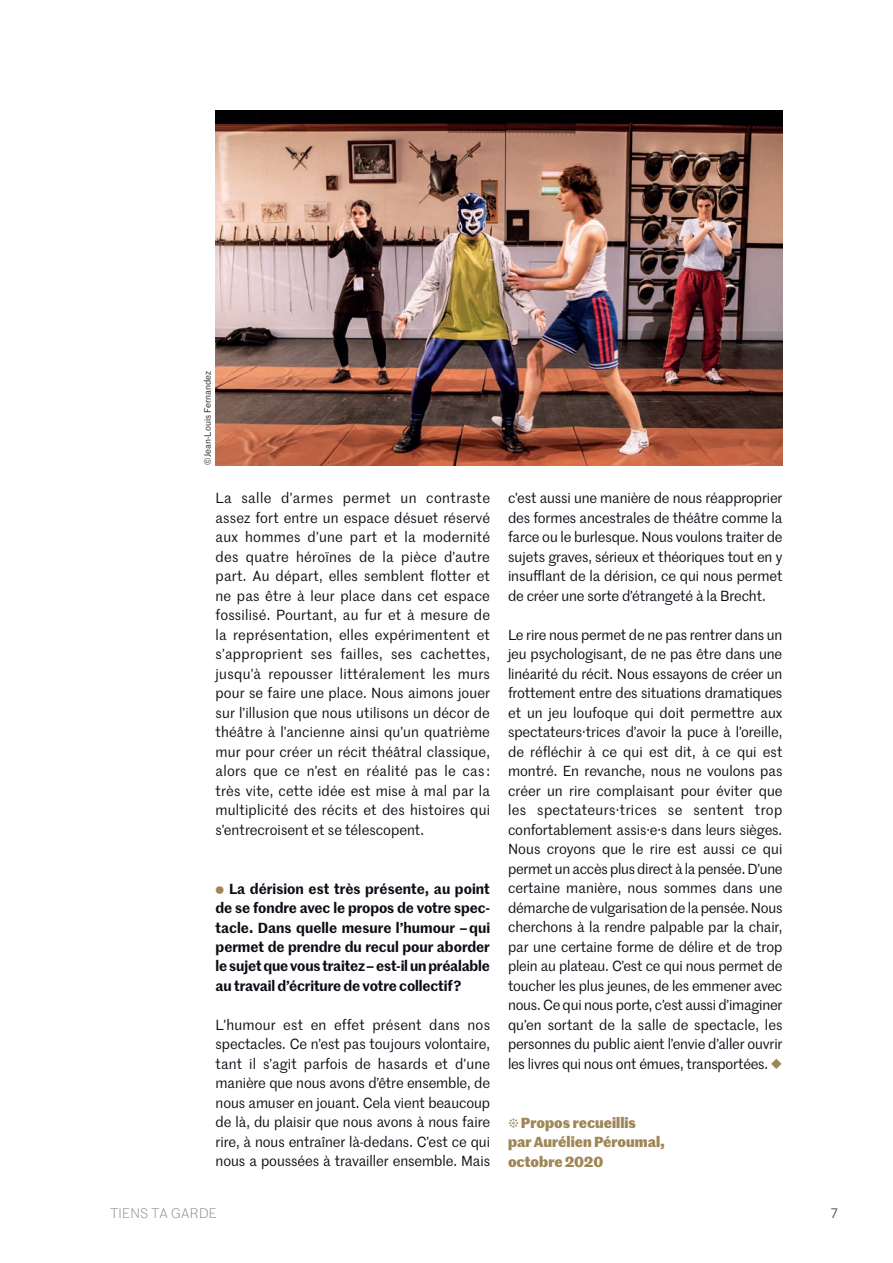
<style>
.page{position:relative;width:893px;height:1263px;background:#fff}
.page>*{position:absolute;margin:0;border:0;box-sizing:border-box;transform-origin:0 0}
.t1{font:14.25px/19.5px "Marr Sans";letter-spacing:-.005em;color:#0b0e15;text-align:justify}
.t2{font:600 14.25px/19.5px "Marr Sans";letter-spacing:-.01em;color:#0b0e15;text-align:justify}
.t3{font:700 14.25px/19.5px "Marr Sans";color:#a08655}
.t4{font:300 13.5px "Marr Sans";letter-spacing:.02em;color:#808285}
.t5{font:13.5px "Marr Sans";color:#565359}
.t6{font:9px "Marr Sans";color:#231f20}
.s1{font-family:"Bely Display";font-weight:400;font-size:10.8px;color:#a08655}
.s2{font-family:"Bely Display";color:#a08655}
.s3{font-family:"Bely Display";font-weight:400;font-size:13.5px}
</style>
<div class="page">
<img style="left:216px;top:111px;width:566px;height:354px">
<p class="t6" style="left:201px;top:465px;width:96px;rotate:-90deg">© Jean-Louis Fernandez</p>
<p class="t1" style="left:216px;top:488px;width:276px">La salle d’armes permet un contraste assez fort entre un espace désuet réservé aux hommes d’une part et la modernité des quatre héroïnes de la pièce d’autre part. Au départ, elles semblent flotter et ne pas être à leur place dans cet espace fossilisé. Pourtant, au fur et à mesure de la représentation, elles expérimentent et s’approprient ses failles, ses cachettes, jusqu’à repousser littéralement les murs pour se faire une place. Nous aimons jouer sur l’illusion que nous utilisons un décor de théâtre à l’ancienne ainsi qu’un quatrième mur pour créer un récit théâtral classique, alors que ce n’est en réalité pas le cas : très vite, cette idée est mise à mal par la multiplicité des récits et des histoires qui s’entrecroisent et se télescopent.</p>
<p class="t2" style="left:216px;top:878px;width:276px"><span class="s1">s</span> La dérision est très présente, au point de se fondre avec le propos de votre spec&shy;tacle. Dans quelle mesure l’humour – qui permet de prendre du recul pour aborder le sujet que vous traitez – est-il un préalable au travail d’écriture de votre collectif ?</p>
<p class="t1" style="left:216px;top:1014px;width:276px">L’humour est en effet présent dans nos spectacles. Ce n’est pas toujours volontaire, tant il s’agit parfois de hasards et d’une manière que nous avons d’être ensemble, de nous amuser en jouant. Cela vient beaucoup de là, du plaisir que nous avons à nous faire rire, à nous entraîner là-dedans. C’est ce qui nous a poussées à travailler ensemble. Mais</p>
<p class="t1" style="left:508px;top:488px;width:276px">c’est aussi une manière de nous réapproprier des formes ancestrales de théâtre comme la farce ou le burlesque. Nous voulons traiter de sujets graves, sérieux et théoriques tout en y insufflant de la dérision, ce qui nous permet de créer une sorte d’étrangeté à la Brecht.</p>
<p class="t1" style="left:508px;top:624px;width:276px">Le rire nous permet de ne pas rentrer dans un jeu psychologisant, de ne pas être dans une linéarité du récit. Nous essayons de créer un frottement entre des situations dramatiques et un jeu loufoque qui doit permettre aux spectateurs·trices d’avoir la puce à l’oreille, de réfléchir à ce qui est dit, à ce qui est montré. En revanche, nous ne voulons pas créer un rire complaisant pour éviter que les spectateurs·trices se sentent trop confortablement assis·e·s dans leurs sièges.<br>Nous croyons que le rire est aussi ce qui permet un accès plus direct à la pensée. D’une certaine manière, nous sommes dans une démarche de vulgarisation de la pensée. Nous cherchons à la rendre palpable par la chair, par une certaine forme de délire et de trop plein au plateau. C’est ce qui nous permet de toucher les plus jeunes, de les emmener avec nous. Ce qui nous porte, c’est aussi d’imaginer qu’en sortant de la salle de spectacle, les personnes du public aient l’envie d’aller ouvrir les livres qui nous ont émues, transportées. <span class="s2">E</span></p>
<p class="t3" style="left:508px;top:1111px;width:159px"><span class="s3">n</span> Propos recueillis<br>par Aurélien Péroumal, octobre 2020</p>
<p class="t4" style="left:111px;top:1204px;width:108px">TIENS TA GARDE</p>
<p class="t5" style="left:831px;top:1204px;width:8px">7</p>
</div>
